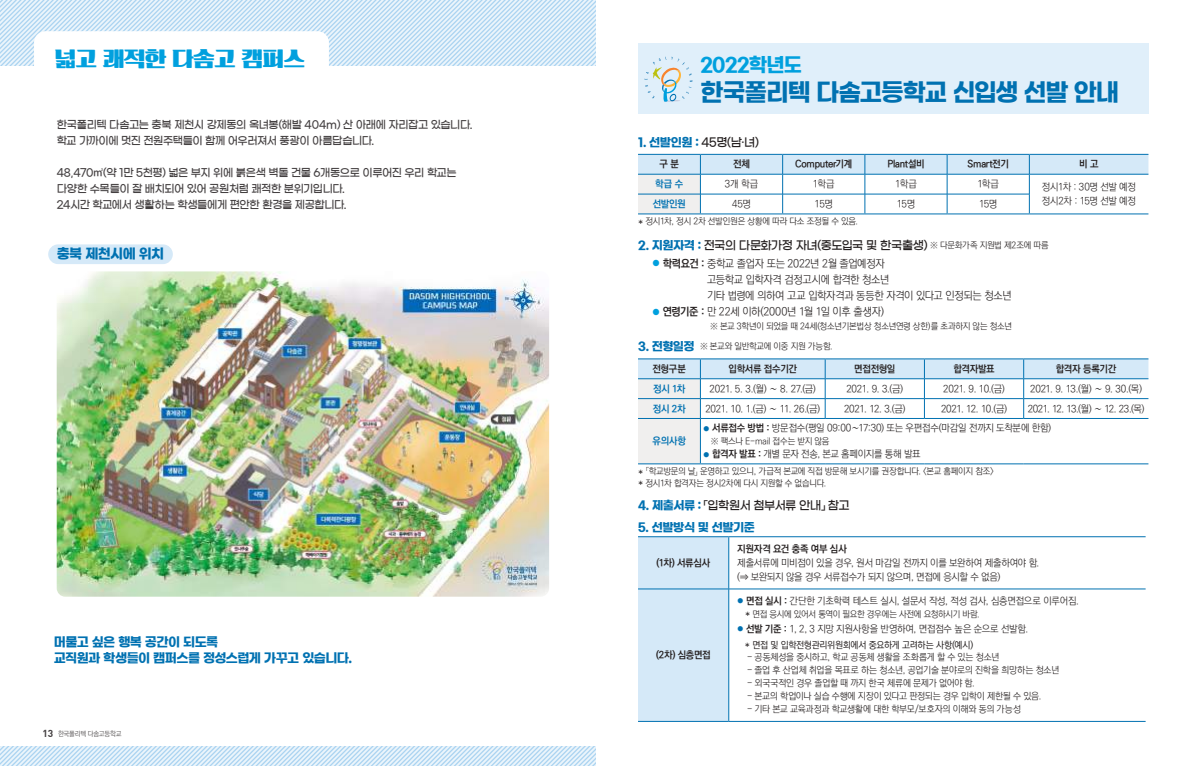
<style>
.page{position:relative;width:1191px;height:766px;background:#fff}
.page>*{position:absolute;margin:0;border:0;box-sizing:border-box;transform-origin:0 0}
.t1{font:25px "Gmarket Sans TTF Bold";letter-spacing:-.05em;color:#0071b1;scale:.95 1}
.t2{font:21px "Korean BRSG R";color:#00a0de}
.t3{font:20px "Gmarket Sans TTF Bold";letter-spacing:-.04em;color:#00a0de;scale:.95 1}
.t4{font:14px "Gmarket Sans TTF Bold";letter-spacing:-.045em;color:#0071b1}
.t5{font:13px/16px "Gmarket Sans TTF Bold";letter-spacing:-.05em;color:#0071b1}
.t6{font:12px "Gmarket Sans TTF Medium";letter-spacing:-.045em;color:#241f1f}
.t7{font:12px "Gmarket Sans TTF Bold";letter-spacing:-.04em;color:#0071b1}
.t8{font:11px/16px "Gmarket Sans TTF Medium";letter-spacing:-.045em;color:#444041}
.t9{font:300 11px/16px "Ko Pub Dotum";letter-spacing:-.03em;color:#241f1f}
.t10{font:300 10px/14px "Ko Pub Dotum";letter-spacing:-.025em;color:#241f1f}
.t11{font:700 10px "Ko Pub Dotum";letter-spacing:-.025em;color:#241f1f}
.t12{font:300 10px "Ko Pub Dotum";letter-spacing:-.07em;color:#241f1f}
.t13{font:300 10px "Ko Pub Dotum";letter-spacing:-.045em;color:#241f1f}
.t14{font:700 10px "Ko Pub Dotum";letter-spacing:-.01em;color:#0071b1}
.t15{font:300 9.5px "Ko Pub Dotum";letter-spacing:-.02em;color:#241f1f}
.t16{font:500 9.5px "Ko Pub Dotum";letter-spacing:-.03em;color:#241f1f}
.t17{font:300 9px/11.8px "Ko Pub Dotum";letter-spacing:-.025em;color:#241f1f}
.t18{font:300 7px "Ko Pub Dotum";letter-spacing:-.03em;color:#444041;scale:.95 1}
.s1{font-family:"DIN";font-weight:700;font-size:10px}
.s2{font-family:"Gmarket Sans TTF Bold";color:#0071b1}
.s3{font-family:"Ko Pub Dotum";font-weight:300;font-size:9px}
.s4{color:#00a0de}
.s5{font-weight:700}
.s6{font-family:"Gmarket Sans TTF Bold";font-weight:400;font-size:12px;color:#0071b1}
.s7{color:#0071b1}
</style>
<div class="page">
<img style="left:0;top:0;width:595px;height:65px">
<img style="left:0;top:746px;width:595px;height:19px">
<div style="left:34px;top:31px;width:295px;height:71px;background:#fff;border-radius:11px"></div>
<div style="left:48px;top:244px;width:125px;height:20px;background:#d5e9f8;border-radius:10px"></div>
<img style="left:57px;top:271px;width:492px;height:325px">
<hr style="left:638px;top:358px;width:62px;height:1px;background:#0071b1">
<hr style="left:700px;top:358px;width:125px;height:1px;background:#0071b1">
<hr style="left:825px;top:358px;width:99px;height:1px;background:#0071b1">
<hr style="left:924px;top:358px;width:99px;height:1px;background:#0071b1">
<hr style="left:1023px;top:358px;width:125px;height:1px;background:#0071b1">
<hr style="left:638px;top:463px;width:62px;height:1px;background:#0071b1">
<hr style="left:700px;top:463px;width:125px;height:1px;background:#0071b1">
<hr style="left:825px;top:463px;width:99px;height:1px;background:#0071b1">
<hr style="left:924px;top:463px;width:99px;height:1px;background:#0071b1">
<hr style="left:1023px;top:463px;width:125px;height:1px;background:#0071b1">
<svg style="left:638px;top:359px;width:510px;height:104px"></svg>
<hr style="left:700px;top:418px;width:1px;height:45px;background:#0071b1">
<hr style="left:638px;top:378px;width:62px;height:1px;background:#0071b1">
<hr style="left:700px;top:378px;width:125px;height:1px;background:#0071b1">
<hr style="left:825px;top:378px;width:99px;height:1px;background:#0071b1">
<hr style="left:924px;top:378px;width:99px;height:1px;background:#0071b1">
<hr style="left:1023px;top:378px;width:125px;height:1px;background:#0071b1">
<hr style="left:638px;top:398px;width:62px;height:1px;background:#0071b1">
<hr style="left:700px;top:398px;width:125px;height:1px;background:#0071b1">
<hr style="left:825px;top:398px;width:99px;height:1px;background:#0071b1">
<hr style="left:924px;top:398px;width:99px;height:1px;background:#0071b1">
<hr style="left:1023px;top:398px;width:125px;height:1px;background:#0071b1">
<hr style="left:638px;top:418px;width:62px;height:1px;background:#0071b1">
<hr style="left:700px;top:418px;width:125px;height:1px;background:#0071b1">
<hr style="left:825px;top:418px;width:99px;height:1px;background:#0071b1">
<hr style="left:924px;top:418px;width:99px;height:1px;background:#0071b1">
<hr style="left:1023px;top:418px;width:125px;height:1px;background:#0071b1">
<div style="left:638px;top:537px;width:90px;height:183px;background:#d5e9f8"></div>
<hr style="left:638px;top:536px;width:91px;height:1px;background:#0071b1">
<hr style="left:729px;top:536px;width:416px;height:1px;background:#0071b1">
<hr style="left:638px;top:720px;width:91px;height:1px;background:#0071b1">
<hr style="left:729px;top:720px;width:416px;height:1px;background:#0071b1">
<hr style="left:728px;top:537px;width:1px;height:51px;background:#0071b1">
<hr style="left:728px;top:589px;width:1px;height:131px;background:#0071b1">
<hr style="left:638px;top:588px;width:91px;height:1px;background:#0071b1">
<hr style="left:729px;top:588px;width:416px;height:1px;background:#0071b1">
<div style="left:638px;top:43px;width:510px;height:70px;background:#e0effa"></div>
<svg style="left:644px;top:57px;width:48px;height:45px"></svg>
<svg style="left:638px;top:154px;width:510px;height:61px"></svg>
<h2 class="t2" style="left:55px;top:48px;width:251px">넓고 쾌적한 다솜고 캠퍼스</h2>
<p class="t8" style="left:57px;top:117px;width:417px">한국폴리텍 다솜고는 충북 제천시 강제동의 옥녀봉(해발 404m) 산 아래에 자리잡고 있습니다. 학교 가까이에 멋진 전원주택들이 함께 어우러져서 풍광이 아름답습니다.</p>
<p class="t8" style="left:57px;top:165px;width:401px">48,470㎡(약 1만 5천평) 넓은 부지 위에 붉은색 벽돌 건물 6개동으로 이루어진 우리 학교는 다양한 수목들이 잘 배치되어 있어 공원처럼 쾌적한 분위기입니다.<br>24시간 학교에서 생활하는 학생들에게 편안한 환경을 제공합니다.</p>
<h3 class="t4" style="left:57px;top:246px;width:109px">충북 제천시에 위치</h3>
<h3 class="t5" style="left:54px;top:634px;width:300px">머물고 싶은 행복 공간이 되도록<br>교직원과 학생들이 캠퍼스를 정성스럽게 가꾸고 있습니다.</h3>
<p class="t18" style="left:43px;top:730px;width:85px"><span class="s1">13</span> 한국폴리텍 다솜고등학교</p>
<h3 class="t3" style="left:700px;top:54px;width:109px">2022학년도</h3>
<h1 class="t1" style="left:700px;top:78px;width:442px">한국폴리텍 다솜고등학교 신입생 선발 안내</h1>
<p class="t6" style="left:638px;top:135px;width:122px"><span class="s2">1. 선발인원 :</span> 45명(남·녀)</p>
<p class="t11" style="left:659px;top:159px;width:21px">구분</p>
<p class="t11" style="left:733px;top:159px;width:18px">전체</p>
<p class="t11" style="left:795px;top:159px;width:59px">Computer기계</p>
<p class="t11" style="left:887px;top:159px;width:39px">Plant설비</p>
<p class="t11" style="left:967px;top:159px;width:43px">Smart전기</p>
<p class="t11" style="left:1079px;top:159px;width:21px">비고</p>
<p class="t14" style="left:655px;top:179px;width:29px">학급수</p>
<p class="t10" style="left:725px;top:177px;width:35px">3개 학급</p>
<p class="t10" style="left:813px;top:177px;width:23px">1학급</p>
<p class="t10" style="left:895px;top:177px;width:23px">1학급</p>
<p class="t10" style="left:977px;top:177px;width:23px">1학급</p>
<p class="t10" style="left:1042px;top:180px;width:95px">정시1차 : 30명 선발 예정</p>
<p class="t14" style="left:652px;top:199px;width:35px">선발인원</p>
<p class="t10" style="left:732px;top:197px;width:20px">45명</p>
<p class="t10" style="left:814px;top:197px;width:20px">15명</p>
<p class="t10" style="left:897px;top:197px;width:20px">15명</p>
<p class="t10" style="left:979px;top:197px;width:20px">15명</p>
<p class="t10" style="left:1042px;top:194px;width:95px">정시2차 : 15명 선발 예정</p>
<p class="t17" style="left:645px;top:216px;width:214px">정시1차, 정시 2차 선발인원은 상황에 따라 다소 조정될 수 있음.</p>
<p class="t6" style="left:638px;top:238px;width:412px"><span class="s2">2. 지원자격 :</span> 전국의 다문화가정 자녀(중도입국 및 한국출생) <span class="s3">※ 다문화가족 지원법 제2조에 따름</span></p>
<p class="t9" style="left:707px;top:255px;width:306px;text-indent:-55px"><span class="s4">●</span> <span class="s5">학력요건 :</span> 중학교 졸업자 또는 2022년 2월 졸업예정자<br>고등학교 입학자격 검정고시에 합격한 청소년<br>기타 법령에 의하여 고교 입학자격과 동등한 자격이 있다고 인정되는 청소년</p>
<p class="t9" style="left:652px;top:303px;width:233px"><span class="s4">●</span> <span class="s5">연령기준 :</span> 만 22세 이하(2000년 1월 1일 이후 출생자)</p>
<p class="t17" style="left:710px;top:321px;width:304px">※ 본교 3학년이 되었을 때 24세(청소년기본법상 청소년연령 상한)를 초과하지 않는 청소년</p>
<p class="t17" style="left:638px;top:341px;width:196px"><span class="s6">3. 전형일정</span> ※ 본교와 일반학교에 이중 지원 가능함.</p>
<p class="t11" style="left:652px;top:363px;width:35px">전형구분</p>
<p class="t11" style="left:728px;top:363px;width:70px">입학서류 접수기간</p>
<p class="t11" style="left:854px;top:363px;width:43px">면접전형일</p>
<p class="t11" style="left:953px;top:363px;width:43px">합격자발표</p>
<p class="t11" style="left:1055px;top:363px;width:62px">합격자 등록기간</p>
<p class="t14" style="left:653px;top:383px;width:34px">정시 1차</p>
<p class="t10" style="left:709px;top:382px;width:108px">2021. 5. 3.(월) ∼ 8. 27.(금)</p>
<p class="t10" style="left:846px;top:382px;width:58px">2021. 9. 3.(금)</p>
<p class="t10" style="left:943px;top:382px;width:63px">2021. 9. 10.(금)</p>
<p class="t10" style="left:1030px;top:382px;width:113px">2021. 9. 13.(월) ∼ 9. 30.(목)</p>
<p class="t14" style="left:652px;top:403px;width:35px">정시 2차</p>
<p class="t13" style="left:705px;top:403px;width:116px">2021. 10. 1.(금) ∼ 11. 26.(금)</p>
<p class="t10" style="left:844px;top:402px;width:63px">2021. 12. 3.(금)</p>
<p class="t10" style="left:941px;top:402px;width:68px">2021. 12. 10.(금)</p>
<p class="t12" style="left:1027px;top:403px;width:118px">2021. 12. 13.(월) ∼ 12. 23.(목)</p>
<p class="t14" style="left:652px;top:436px;width:35px">유의사항</p>
<p class="t10" style="left:703px;top:421px;width:349px"><span class="s7">●</span> <span class="s5">서류접수 방법 :</span> 방문접수(평일 09:00∼17:30) 또는 우편접수(마감일 전까지 도착분에 한함)</p>
<p class="t17" style="left:710px;top:435px;width:120px">※ 팩스나 E-mail 접수는 받지 않음</p>
<p class="t10" style="left:703px;top:447px;width:219px"><span class="s7">●</span> <span class="s5">합격자 발표 :</span> 개별 문자 전송, 본교 홈페이지를 통해 발표</p>
<p class="t17" style="left:645px;top:466px;width:350px">「학교방문의 날」 운영하고 있으니, 가급적 본교에 직접 방문해 보시기를 권장합니다. &lt;본교 홈페이지 참조&gt; 정시1차 합격자는 정시2차에 다시 지원할 수 없습니다.</p>
<p class="t6" style="left:638px;top:499px;width:213px"><span class="s2">4. 제출서류 :</span> 「입학원서 첨부서류 안내」 참고</p>
<p class="t7" style="left:638px;top:520px;width:119px">5. 선발방식 및 선발기준</p>
<p class="t11" style="left:656px;top:557px;width:55px">(1차) 서류심사</p>
<p class="t11" style="left:737px;top:543px;width:111px">지원자격 요건 충족 여부 심사</p>
<p class="t10" style="left:737px;top:556px;width:304px">제출서류에 미비점이 있을 경우, 원서 마감일 전까지 이를 보완하여 제출하여야 함. (⇒ 보완되지 않을 경우 서류접수가 되지 않으며, 면접에 응시할 수 없음)</p>
<p class="t11" style="left:656px;top:649px;width:56px">(2차) 심층면접</p>
<p class="t10" style="left:737px;top:594px;width:343px"><span class="s7">●</span> <span class="s5">면접 실시 :</span> 간단한 기초학력 테스트 실시, 설문서 작성, 적성 검사, 심층면접으로 이루어짐.</p>
<p class="t17" style="left:752px;top:608px;width:229px">면접 응시에 있어서 통역이 필요한 경우에는 사전에 요청하시기 바람.</p>
<p class="t10" style="left:737px;top:622px;width:292px"><span class="s7">●</span> <span class="s5">선발 기준 :</span> 1, 2, 3 지망 지원사항을 반영하여, 면접점수 높은 순으로 선발함.</p>
<p class="t16" style="left:752px;top:639px;width:222px">면접 및 입학전형관리위원회에서 중요하게 고려하는 사항(예시)</p>
<p class="t15" style="left:747px;top:652px;width:254px">- 공동체성을 중시하고, 학교 공동체 생활을 조화롭게 할 수 있는 청소년</p>
<p class="t15" style="left:747px;top:665px;width:314px">- 졸업 후 산업체 취업을 목표로 하는 청소년, 공업기술 분야로의 진학을 희망하는 청소년</p>
<p class="t15" style="left:747px;top:678px;width:229px">- 외국국적인 경우 졸업할 때 까지 한국 체류에 문제가 없어야 함.</p>
<p class="t15" style="left:747px;top:691px;width:296px">- 본교의 학업이나 실습 수행에 지장이 있다고 판정되는 경우 입학이 제한될 수 있음.</p>
<p class="t15" style="left:747px;top:704px;width:275px">- 기타 본교 교육과정과 학교생활에 대한 학부모/보호자의 이해와 동의 가능성</p>
</div>
